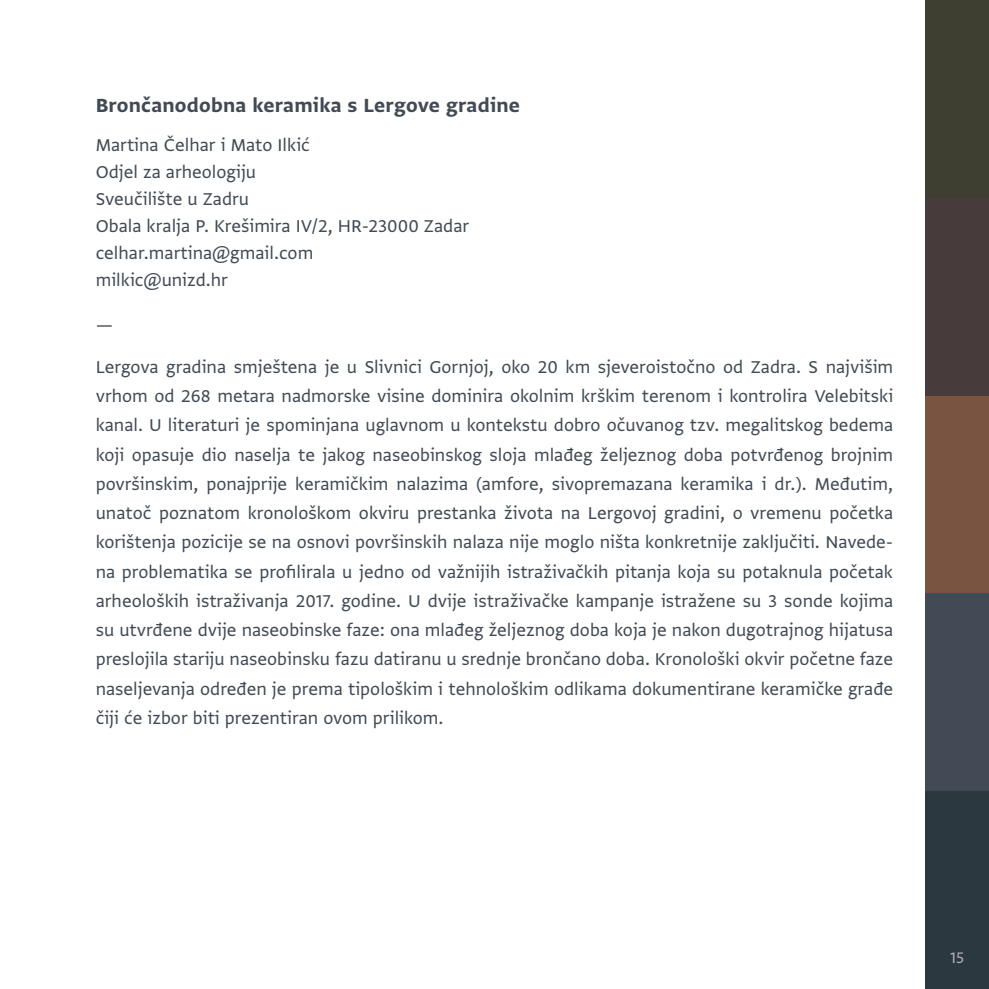
<style>
.page{position:relative;width:989px;height:989px;background:#fff}
.page>*{position:absolute;margin:0;border:0;box-sizing:border-box;transform-origin:0 0}
.t1{font:22.5px "Greta Sans Std Bld";letter-spacing:.01em;color:#424b55}
.t2{font:20.25px/29.2px "Greta Sans Std";color:#424b55}
.t3{font:18px "Greta Sans Std";color:#b3b3b8}
</style>
<div class="page">
<div style="left:925px;top:198px;width:64px;height:197px;background:#483b3b"></div>
<div style="left:925px;top:395px;width:64px;height:198px;background:#795441"></div>
<div style="left:925px;top:593px;width:64px;height:198px;background:#424b55"></div>
<div style="left:925px;top:791px;width:64px;height:198px;background:#2c3840"></div>
<div style="left:925px;top:0;width:64px;height:198px;background:#3e3f30"></div>
<p class="t1" style="left:96px;top:92px;width:426px">Brončanodobna keramika s Lergove gradine</p>
<p class="t2" style="left:96px;top:131px;width:375px;line-height:27px">Martina Čelhar i Mato Ilkić<br>Odjel za arheologiju<br>Sveučilište u Zadru<br>Obala kralja P. Krešimira IV/2, HR-23000 Zadar celhar.martina@gmail.com<br>milkic@unizd.hr</p>
<p class="t2" style="left:96px;top:303px;width:799px;line-height:42.1px">—<br>Lergova gradina smještena je u Slivnici Gornjoj, oko 20 km sjeveroistočno od Zadra. S najvišim</p>
<p class="t2" style="left:96px;top:381px;width:799px;text-align:justify">vrhom od 268 metara nadmorske visine dominira okolnim krškim terenom i kontrolira Velebitski kanal. U literaturi je spominjana uglavnom u kontekstu dobro očuvanog tzv. megalitskog bedema koji opasuje dio naselja te jakog naseobinskog sloja mlađeg željeznog doba potvrđenog brojnim površinskim, ponajprije keramičkim nalazima (amfore, sivopremazana keramika i dr.). Međutim, unatoč poznatom kronološkom okviru prestanka života na Lergovoj gradini, o vremenu početka korištenja pozicije se na osnovi površinskih nalaza nije moglo ništa konkretnije zaključiti. Navede&shy;na problematika se profilirala u jedno od važnijih istraživačkih pitanja koja su potaknula početak arheoloških istraživanja 2017. godine. U dvije istraživačke kampanje istražene su 3 sonde kojima su utvrđene dvije naseobinske faze: ona mlađeg željeznog doba koja je nakon dugotrajnog hijatusa preslojila stariju naseobinsku fazu datiranu u srednje brončano doba. Kronološki okvir početne faze naseljevanja određen je prema tipološkim i tehnološkim odlikama dokumentirane keramičke građe čiji će izbor biti prezentiran ovom prilikom.</p>
<p class="t3" style="left:950px;top:947px;width:15px">15</p>
</div>
